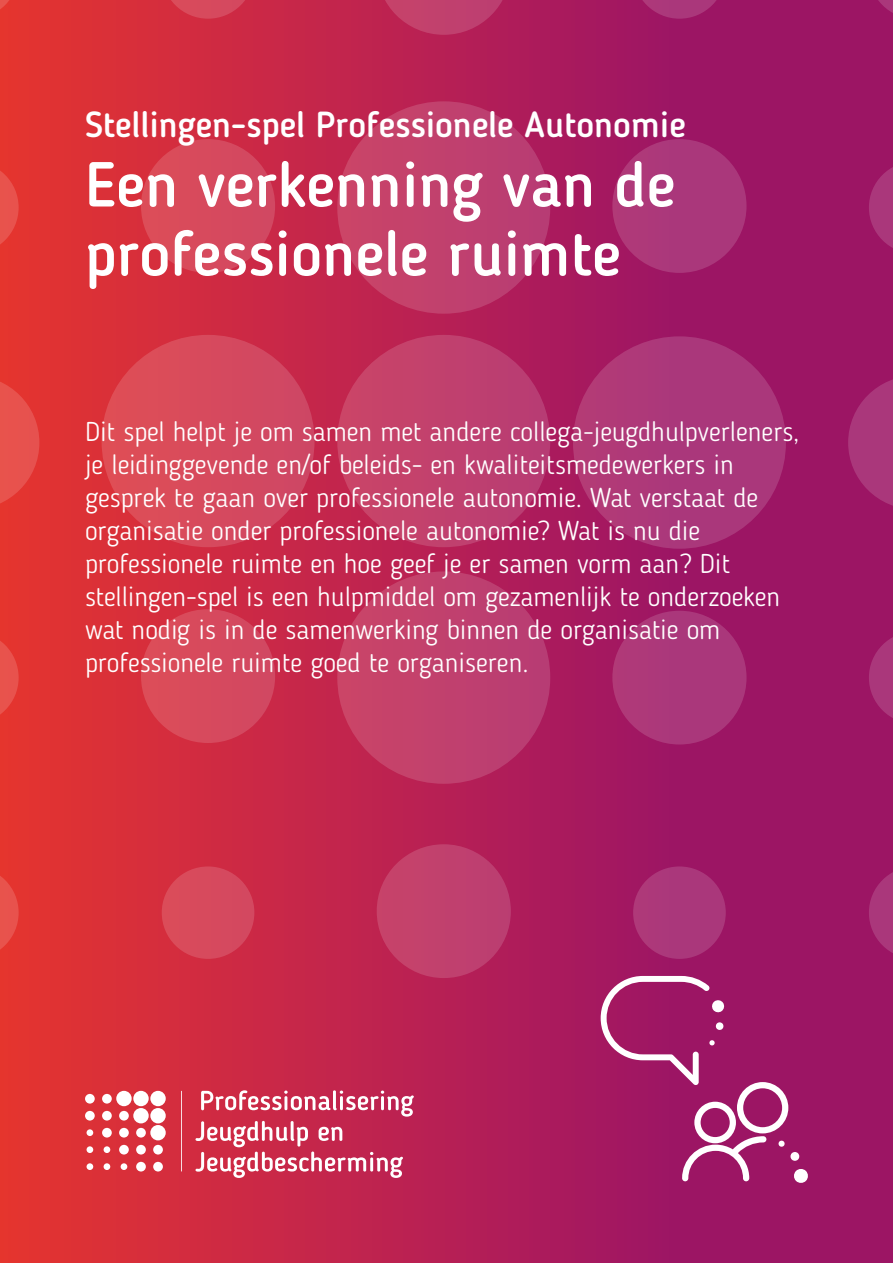
<style>
.page{position:relative;width:893px;height:1263px;background:#fff}
.page>*{position:absolute;margin:0;border:0;box-sizing:border-box;transform-origin:0 0}
.t1{font:500 63px/69px "Blogger Sans";color:#fff}
.t2{font:500 36px "Blogger Sans";color:#fff}
.t3{font:300 27px/33px "Blogger Sans";color:#fff}
</style>
<div class="page">
<div style="left:0;top:0;width:893px;height:1263px;background:linear-gradient(to right,#e23334,#8f0f6f)"></div>
<div style="left:573px;top:336px;width:213px;height:213px;background:#aa377b;border-radius:50%"></div>
<div style="left:337px;top:571px;width:213px;height:213px;background:#c1416d;border-radius:50%"></div>
<div style="left:337px;top:335px;width:213px;height:212px;background:#c1416d;border-radius:50%"></div>
<div style="left:102px;top:335px;width:213px;height:212px;background:#d74a5d;border-radius:50%"></div>
<div style="left:337px;top:101px;width:213px;height:213px;background:#c1416d;border-radius:50%"></div>
<div style="left:612px;top:611px;width:134px;height:133px;background:#aa377b;border-radius:50%"></div>
<div style="left:141px;top:139px;width:134px;height:134px;background:#d74a5d;border-radius:50%"></div>
<div style="left:612px;top:139px;width:134px;height:134px;background:#aa377b;border-radius:50%"></div>
<svg style="left:377px;top:0;width:134px;height:35px;background:#bd3364"></svg>
<svg style="left:0;top:376px;width:39px;height:133px;background:#e54743"></svg>
<div style="left:141px;top:609px;width:134px;height:134px;background:#d74a5d;border-radius:50%"></div>
<svg style="left:848px;top:376px;width:45px;height:133px;background:#a52c73"></svg>
<div style="left:377px;top:844px;width:134px;height:134px;background:#c1416d;border-radius:50%"></div>
<svg style="left:0;top:631px;width:19px;height:93px;background:#e6443f"></svg>
<svg style="left:0;top:161px;width:19px;height:93px;background:#e6443f"></svg>
<svg style="left:0;top:0;width:19px;height:19px"></svg>
<div style="left:162px;top:866px;width:92px;height:93px;background:#d74a5d;border-radius:50%"></div>
<svg style="left:0;top:866px;width:19px;height:93px;background:#e6443f"></svg>
<svg style="left:162px;top:0;width:92px;height:19px;background:#d33b50"></svg>
<svg style="left:633px;top:0;width:93px;height:19px;background:#a42870"></svg>
<svg style="left:869px;top:866px;width:24px;height:93px;background:#a42a72"></svg>
<div style="left:633px;top:866px;width:93px;height:93px;background:#aa377b;border-radius:50%"></div>
<svg style="left:869px;top:631px;width:24px;height:93px;background:#a42a72"></svg>
<svg style="left:869px;top:161px;width:24px;height:93px;background:#a42a72"></svg>
<svg style="left:869px;top:0;width:24px;height:19px"></svg>
<div style="left:150px;top:1091px;width:16px;height:15px;background:#fff;border-radius:50%"></div>
<div style="left:133px;top:1108px;width:16px;height:15px;background:#fff;border-radius:50%"></div>
<div style="left:150px;top:1108px;width:16px;height:15px;background:#fff;border-radius:50%"></div>
<div style="left:150px;top:1125px;width:16px;height:15px;background:#fff;border-radius:50%"></div>
<div style="left:133px;top:1091px;width:16px;height:15px;background:#fff;border-radius:50%"></div>
<div style="left:116px;top:1091px;width:16px;height:15px;background:#fff;border-radius:50%"></div>
<div style="left:119px;top:1145px;width:10px;height:9px;background:#fff;border-radius:50%"></div>
<div style="left:136px;top:1162px;width:10px;height:9px;background:#fff;border-radius:50%"></div>
<div style="left:136px;top:1145px;width:10px;height:9px;background:#fff;border-radius:50%"></div>
<div style="left:153px;top:1145px;width:10px;height:9px;background:#fff;border-radius:50%"></div>
<div style="left:153px;top:1162px;width:10px;height:9px;background:#fff;border-radius:50%"></div>
<div style="left:119px;top:1128px;width:10px;height:9px;background:#fff;border-radius:50%"></div>
<div style="left:136px;top:1128px;width:10px;height:9px;background:#fff;border-radius:50%"></div>
<div style="left:102px;top:1128px;width:10px;height:9px;background:#fff;border-radius:50%"></div>
<div style="left:102px;top:1111px;width:10px;height:9px;background:#fff;border-radius:50%"></div>
<div style="left:119px;top:1111px;width:10px;height:9px;background:#fff;border-radius:50%"></div>
<div style="left:102px;top:1094px;width:10px;height:9px;background:#fff;border-radius:50%"></div>
<div style="left:85px;top:1111px;width:10px;height:9px;background:#fff;border-radius:50%"></div>
<div style="left:85px;top:1094px;width:10px;height:9px;background:#fff;border-radius:50%"></div>
<div style="left:87px;top:1146px;width:6px;height:7px;background:#fff;border-radius:50%"></div>
<div style="left:87px;top:1129px;width:6px;height:7px;background:#fff;border-radius:50%"></div>
<div style="left:104px;top:1163px;width:6px;height:7px;background:#fff;border-radius:50%"></div>
<div style="left:87px;top:1163px;width:6px;height:7px;background:#fff;border-radius:50%"></div>
<div style="left:104px;top:1146px;width:6px;height:7px;background:#fff;border-radius:50%"></div>
<div style="left:121px;top:1163px;width:6px;height:7px;background:#fff;border-radius:50%"></div>
<hr style="left:181px;top:1091px;width:1px;height:80px;background:#fff">
<svg style="left:195px;top:1090px;width:219px;height:88px;background:#d15470"></svg>
<svg style="left:601px;top:976px;width:208px;height:207px;background:#a72d73"></svg>
<h2 class="t2" style="left:85px;top:103px;width:602px">Stellingen-spel Professionele Autonomie</h2>
<h1 class="t1" style="left:85px;top:150px;width:592px">Een verkenning van de professionele ruimte</h1>
<p class="t3" style="left:85px;top:415px;width:716px">Dit spel helpt je om samen met andere collega-jeugdhulpverleners, je leidinggevende en/of beleids- en kwaliteitsmedewerkers in gesprek te gaan over professionele autonomie. Wat verstaat de organisatie onder professionele autonomie? Wat is nu die professionele ruimte en hoe geef je er samen vorm aan? Dit stellingen-spel is een hulpmiddel om gezamenlijk te onderzoeken wat nodig is in de samenwerking binnen de organisatie om professionele ruimte goed te organiseren.</p>
</div>
